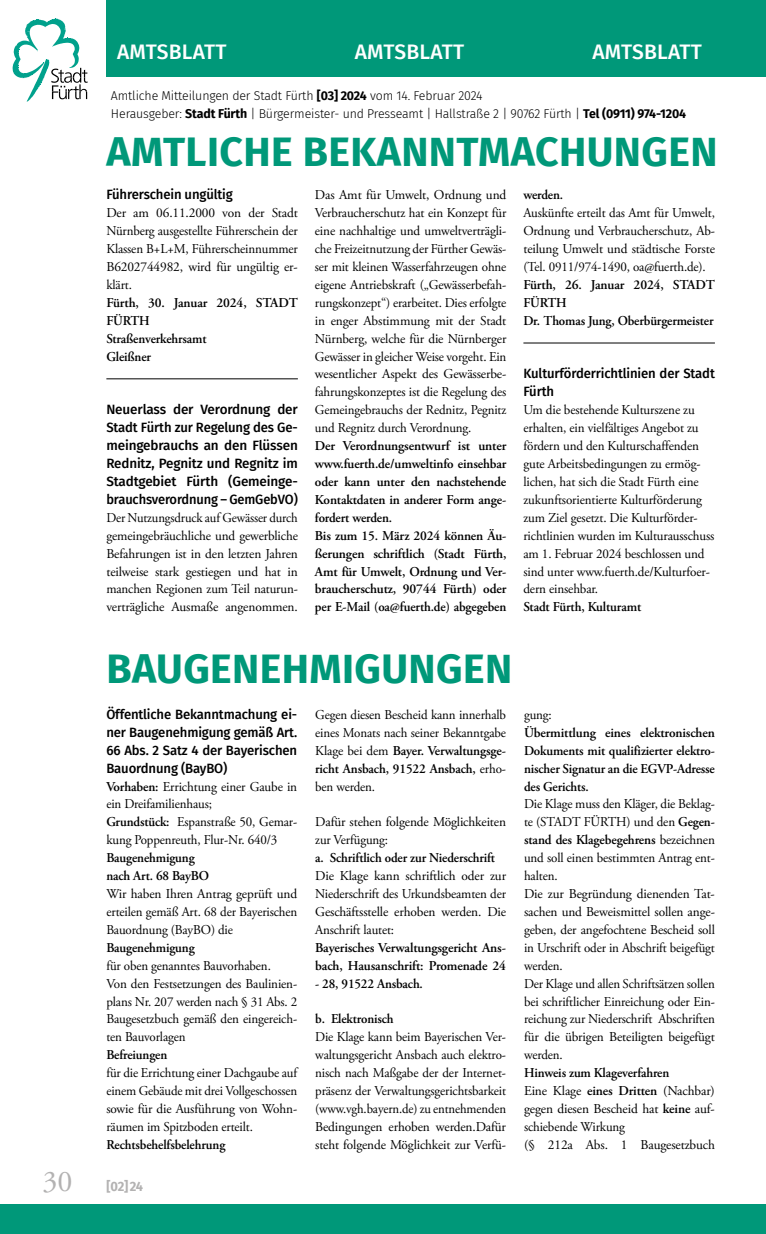
<style>
.page{position:relative;width:766px;height:1234px;background:#fff}
.page>*{position:absolute;margin:0;border:0;box-sizing:border-box;transform-origin:0 0}
.t1{font:700 40.95px "Fira Sans";letter-spacing:.01em;color:#009879}
.t2{font:30px "Adobe Garamond Pro";color:#b3b2b2}
.t3{font:500 21px "Fira Sans";letter-spacing:.01em;color:#fff}
.Amtsblatt_Fließtext{font:13.5px/17.9px "Adobe Garamond Pro";letter-spacing:-.01em;color:#000;text-align:justify}
.Amtsblatt_Fließtext-2{font:13.5px/17.9px "Adobe Garamond Pro";letter-spacing:-.01em;color:#000;text-align:justify;scale:.96 1}
.Amtsblatt_Fließtext-3{font:600 13.5px/17.9px "Adobe Garamond Pro";letter-spacing:-.01em;color:#000}
.Amtsblatt_Headline_F{font:500 13.5px/17.9px "Fira Sans";letter-spacing:-.01em;color:#000;text-align:justify}
.Amtsblatt_Fließtext-4{font:600 13.5px "Adobe Garamond Pro";letter-spacing:-.01em;color:#000;scale:.96 1}
.Amtsblatt_Fließtext-5{font:13.5px/17.9px "Adobe Garamond Pro";letter-spacing:-.01em;color:#000;text-align:justify;scale:.95 1}
.Amtsblatt_Fließtext-6{font:500 13.5px "Fira Sans";letter-spacing:-.01em;color:#000}
.t4{font:700 13.5px "Fira Sans";color:#b3b2b2;scale:.95 1}
.t5{font:300 12.75px/17.2px "Fira Sans";letter-spacing:-.01em;color:#000}
.s1{font-weight:700}
.s2{font-weight:600}
</style>
<div class="page">
<div style="left:0;top:1203px;width:765px;height:30px;background:#009879"></div>
<hr style="left:765px;top:0;width:1px;height:77px;background:#009879">
<div style="left:106px;top:0;width:659px;height:77px;background:#009879"></div>
<svg style="left:12px;top:19px;width:76px;height:83px"></svg>
<hr style="left:106px;top:378px;width:192px;height:1px;background:#000">
<hr style="left:523px;top:342px;width:191px;height:1px;background:#000">
<h3 class="t3" style="left:117px;top:35px;width:111px">AMTSBLATT</h3>
<h3 class="t3" style="left:354px;top:35px;width:111px">AMTSBLATT</h3>
<h3 class="t3" style="left:592px;top:35px;width:111px">AMTSBLATT</h3>
<p class="t5" style="left:111px;top:87px;width:576px">Amtliche Mitteilungen der Stadt Fürth <span class="s1">[03] 2024</span> vom 14. Februar 2024<br>Herausgeber: <span class="s1">Stadt Fürth</span> | Bürgermeister- und Presseamt | Hallstraße 2 | 90762 Fürth | <span class="s1">Tel (0911) 974-1204</span></p>
<p class="t1" style="left:107px;top:117px;width:612px">AMTLICHE BEKANNTMACHUNGEN</p>
<p class="Amtsblatt_Fließtext-6" style="left:106px;top:184px;width:128px">Führerschein ungültig</p>
<p class="Amtsblatt_Fließtext" style="left:106px;top:204px;width:193px">Der am 06.11.2000 von der Stadt Nürnberg ausgestellte Führerschein der Klassen B+L+M, Führerscheinnummer B6202744982, wird für ungültig er&shy;klärt.</p>
<p class="Amtsblatt_Fließtext-3" style="left:106px;top:294px;width:193px">Fürth, 30. Januar 2024, STADT<br>FÜRTH</p>
<p class="Amtsblatt_Fließtext-4" style="left:106px;top:330px;width:106px">Straßenverkehrsamt</p>
<p class="Amtsblatt_Fließtext-4" style="left:106px;top:348px;width:48px">Gleißner</p>
<p class="Amtsblatt_Headline_F" style="left:106px;top:400px;width:193px">Neuerlass der Verordnung der Stadt Fürth zur Regelung des Ge&shy;meingebrauchs an den Flüssen Rednitz, Pegnitz und Regnitz im Stadtgebiet Fürth (Gemeinge&shy;brauchsverordnung – GemGebVO)</p>
<p class="Amtsblatt_Fließtext-5" style="left:106px;top:509px;width:203px">Der Nutzungsdruck auf Gewässer durch gemeingebräuchliche und gewerbliche Befahrungen ist in den letzten Jahren teilweise stark gestiegen und hat in manchen Regionen zum Teil naturun&shy;verträgliche Ausmaße angenommen.</p>
<p class="Amtsblatt_Fließtext" style="left:315px;top:186px;width:193px">Das Amt für Umwelt, Ordnung und Verbraucherschutz hat ein Konzept für eine nachhaltige und umweltverträgli&shy;che Freizeitnutzung der Fürther Gewäs&shy;ser mit kleinen Wasserfahrzeugen ohne eigene Antriebskraft („Gewässerbefah&shy;rungskonzept“) erarbeitet. Dies erfolgte in enger Abstimmung mit der Stadt Nürnberg, welche für die Nürnberger Gewässer in gleicher Weise vorgeht. Ein wesentlicher Aspekt des Gewässerbe&shy;fahrungskonzeptes ist die Regelung des Gemeingebrauchs der Rednitz, Pegnitz und Regnitz durch Verordnung.</p>
<p class="Amtsblatt_Fließtext-3" style="left:315px;top:437px;width:193px;text-align:justify">Der Verordnungsentwurf ist unter www.fuerth.de/umweltinfo einsehbar oder kann unter den nachstehende Kontaktdaten in anderer Form ange&shy;fordert werden.</p>
<p class="Amtsblatt_Fließtext-3" style="left:315px;top:526px;width:193px;text-align:justify">Bis zum 15. März 2024 können Äu&shy;ßerungen schriftlich (Stadt Fürth, Amt für Umwelt, Ordnung und Ver&shy;braucherschutz, 90744 Fürth) oder per E-Mail (oa@fuerth.de) abgegeben</p>
<p class="Amtsblatt_Fließtext-4" style="left:523px;top:187px;width:43px">werden.</p>
<p class="Amtsblatt_Fließtext-2" style="left:523px;top:204px;width:201px">Auskünfte erteilt das Amt für Umwelt, Ordnung und Verbraucherschutz, Ab&shy;teilung Umwelt und städtische Forste (Tel. 0911/974-1490, oa@fuerth.de).</p>
<p class="Amtsblatt_Fließtext-3" style="left:523px;top:276px;width:193px">Fürth, 26. Januar 2024, STADT<br>FÜRTH</p>
<p class="Amtsblatt_Fließtext-4" style="left:523px;top:312px;width:199px">Dr. Thomas Jung, Oberbürgermeister</p>
<p class="Amtsblatt_Headline_F" style="left:523px;top:364px;width:193px">Kulturförderrichtlinien der Stadt<br>Fürth</p>
<p class="Amtsblatt_Fließtext" style="left:523px;top:401px;width:192px;text-align:left">Um die bestehende Kulturszene zu erhalten, ein vielfältiges Angebot zu fördern und den Kulturschaffenden gute Arbeitsbedingungen zu ermög&shy;lichen, hat sich die Stadt Fürth eine zukunftsorientierte Kulturförderung zum Ziel gesetzt. Die Kulturförder&shy;richtlinien wurden im Kulturausschuss am 1. Februar 2024 beschlossen und sind unter www.fuerth.de/Kulturfoer&shy;dern einsehbar.<br><span class="s2">Stadt Fürth, Kulturamt</span></p>
<p class="t1" style="left:107px;top:634px;width:407px">BAUGENEHMIGUNGEN</p>
<p class="Amtsblatt_Headline_F" style="left:106px;top:704px;width:192px">Öffentliche Bekanntmachung ei&shy;ner Baugenehmigung gemäß Art.<br>66 Abs. 2 Satz 4 der Bayerischen Bauordnung (BayBO)</p>
<p class="Amtsblatt_Fließtext" style="left:106px;top:777px;width:192px"><span class="s2">Vorhaben:</span> Errichtung einer Gaube in ein Dreifamilienhaus;</p>
<p class="Amtsblatt_Fließtext-2" style="left:106px;top:813px;width:200px"><span class="s2">Grundstück:</span> Espanstraße 50, Gemar&shy;kung Poppenreuth, Flur-Nr. 640/3</p>
<p class="Amtsblatt_Fließtext-4" style="left:106px;top:850px;width:93px">Baugenehmigung</p>
<p class="Amtsblatt_Fließtext-4" style="left:106px;top:867px;width:108px">nach Art. 68 BayBO</p>
<p class="Amtsblatt_Fließtext" style="left:106px;top:885px;width:192px">Wir haben Ihren Antrag geprüft und erteilen gemäß Art. 68 der Bayerischen Bauordnung (BayBO) die</p>
<p class="Amtsblatt_Fließtext-4" style="left:106px;top:939px;width:93px">Baugenehmigung</p>
<p class="Amtsblatt_Fließtext-2" style="left:106px;top:956px;width:173px">für oben genanntes Bauvorhaben.</p>
<p class="Amtsblatt_Fließtext" style="left:106px;top:974px;width:192px">Von den Festsetzungen des Baulinien&shy;plans Nr. 207 werden nach § 31 Abs. 2<br>Baugesetzbuch gemäß den eingereich&shy;ten Bauvorlagen</p>
<p class="Amtsblatt_Fließtext-4" style="left:106px;top:1046px;width:65px">Befreiungen</p>
<p class="Amtsblatt_Fließtext-2" style="left:106px;top:1064px;width:200px">für die Errichtung einer Dachgaube auf einem Gebäude mit drei Vollgeschossen sowie für die Ausführung von Wohn&shy;räumen im Spitzboden erteilt.</p>
<p class="Amtsblatt_Fließtext-4" style="left:106px;top:1136px;width:125px">Rechtsbehelfsbelehrung</p>
<h2 class="t2" style="left:43px;top:1163px;width:31px">30</h2>
<p class="t4" style="left:106px;top:1174px;width:40px">[02]24</p>
<p class="Amtsblatt_Fließtext-2" style="left:315px;top:706px;width:200px">Gegen diesen Bescheid kann innerhalb eines Monats nach seiner Bekanntgabe Klage bei dem <span class="s2">Bayer. Verwaltungsge&shy;richt Ansbach, 91522 Ansbach,</span> erho&shy;ben werden.</p>
<p class="Amtsblatt_Fließtext" style="left:315px;top:813px;width:192px">Dafür stehen folgende Möglichkeiten zur Verfügung:</p>
<p class="Amtsblatt_Fließtext-4" style="left:315px;top:850px;width:189px">a. Schriftlich oder zur Niederschrift</p>
<p class="Amtsblatt_Fließtext" style="left:315px;top:867px;width:192px">Die Klage kann schriftlich oder zur Niederschrift des Urkundsbeamten der Geschäftsstelle erhoben werden. Die Anschrift lautet:</p>
<p class="Amtsblatt_Fließtext-3" style="left:315px;top:938px;width:192px">Bayerisches Verwaltungsgericht Ans&shy;bach, Hausanschrift: Promenade 24</p>
<p class="Amtsblatt_Fließtext-4" style="left:315px;top:975px;width:114px">- 28, 91522 Ansbach.</p>
<p class="Amtsblatt_Fließtext-4" style="left:315px;top:1011px;width:83px">b. Elektronisch</p>
<p class="Amtsblatt_Fließtext-2" style="left:315px;top:1028px;width:200px">Die Klage kann beim Bayerischen Ver&shy;waltungsgericht Ansbach auch elektro&shy;nisch nach Maßgabe der der Internet&shy;präsenz der Verwaltungsgerichtsbarkeit (www.vgh.bayern.de) zu entnehmenden Bedingungen erhoben werden.Dafür steht folgende Möglichkeit zur Verfü-</p>
<p class="Amtsblatt_Fließtext-2" style="left:524px;top:706px;width:30px">gung:</p>
<p class="Amtsblatt_Fließtext-3" style="left:524px;top:723px;width:192px;text-align:justify">Übermittlung eines elektronischen Dokuments mit qualifizierter elektro&shy;nischer Signatur an die EGVP-Adresse des Gerichts.</p>
<p class="Amtsblatt_Fließtext-2" style="left:524px;top:795px;width:200px">Die Klage muss den Kläger, die Beklag&shy;te (STADT FÜRTH) und den <span class="s2">Gegen&shy;stand des Klagebegehrens</span> bezeichnen und soll einen bestimmten Antrag ent&shy;halten.</p>
<p class="Amtsblatt_Fließtext" style="left:524px;top:885px;width:192px">Die zur Begründung dienenden Tat&shy;sachen und Beweismittel sollen ange&shy;geben, der angefochtene Bescheid soll in Urschrift oder in Abschrift beigefügt werden.</p>
<p class="Amtsblatt_Fließtext-2" style="left:524px;top:974px;width:200px">Der Klage und allen Schriftsätzen sollen bei schriftlicher Einreichung oder Ein&shy;reichung zur Niederschrift Abschriften für die übrigen Beteiligten beigefügt werden.</p>
<p class="Amtsblatt_Fließtext-4" style="left:524px;top:1064px;width:153px">Hinweis zum Klageverfahren</p>
<p class="Amtsblatt_Fließtext" style="left:524px;top:1082px;width:192px">Eine Klage <span class="s2">eines Dritten</span> (Nachbar) gegen diesen Bescheid hat <span class="s2">keine</span> auf&shy;schiebende Wirkung</p>
<p class="Amtsblatt_Fließtext" style="left:524px;top:1135px;width:192px">(§ 212a Abs. 1 Baugesetzbuch</p>
</div>
